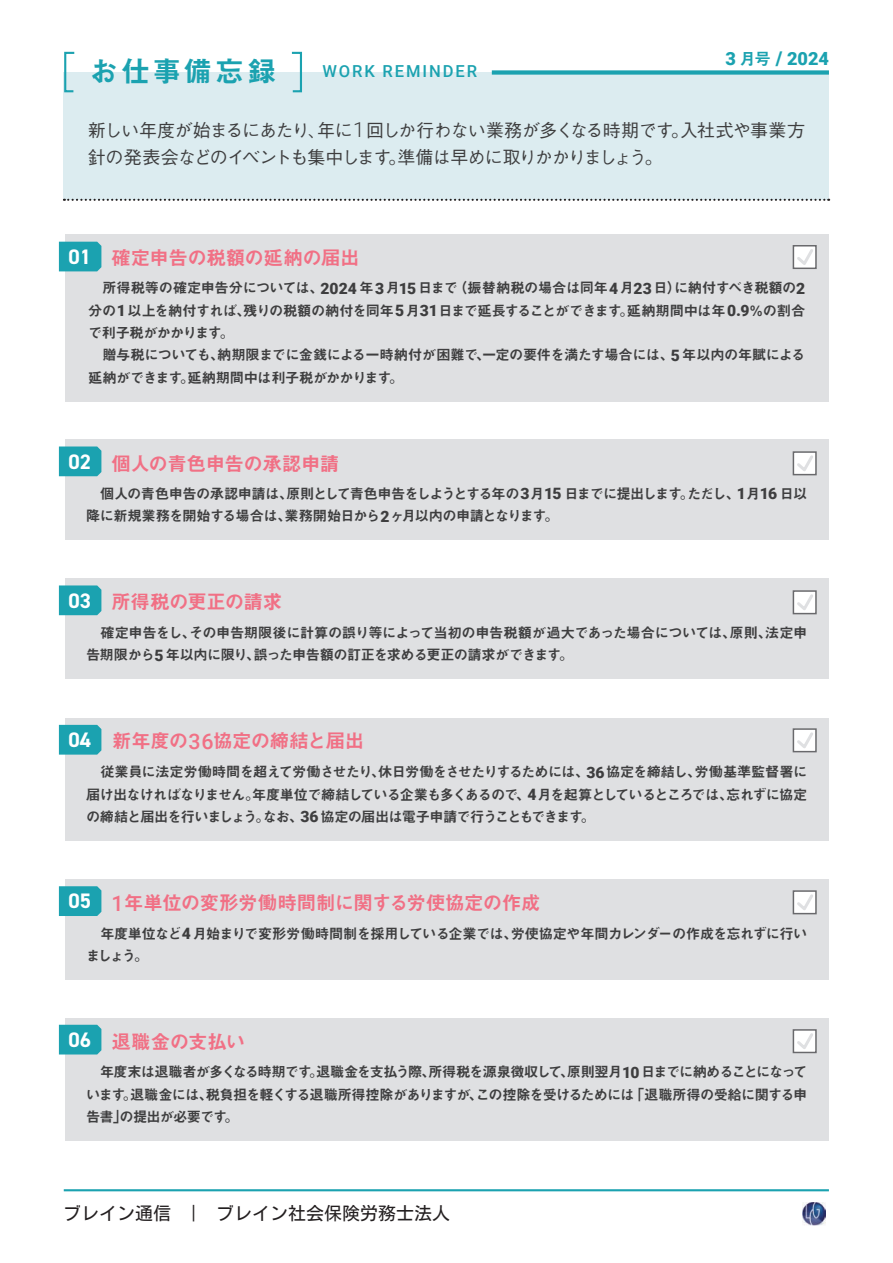
<style>
.page{position:relative;width:893px;height:1263px;background:#fff}
.page>*{position:absolute;margin:0;border:0;box-sizing:border-box;transform-origin:0 0}
.t1{font:700 21px "DIN2014";color:#fff}
.t2{font:19.5px "Midashi Go Pr 6 N MB31 90 msp RKSJ H";letter-spacing:-.025em;color:#f17085}
.t3{font:900 18.15px "Roboto";color:#1ba2b0}
.t4{font:18px/27px "Gothic BBB Pr 6 N Medium 90 msp RKSJ H";letter-spacing:-.05em;color:#3e3e3f}
.t5{font:18px "Motoya L Cedar W3 90 ms RKSJ H";color:#231f20}
.t6{font:500 16.5px "Roboto";letter-spacing:.115em;color:#1ba2b0}
.t7{font:14.25px/22.4px "Midashi Go Pr 6 N MB31 90 msp RKSJ H";letter-spacing:-.045em;color:#3e3e3f}
.s1{font-family:"Midashi Go Pr 6 N MB31 90 msp RKSJ H";font-weight:400;font-size:28.8px}
.s2{font-family:"Midashi Go Pr 6 N MB31 90 msp RKSJ H";font-weight:400;font-size:16.5px}
.s3{font-size:18.9px}
.s4{font-family:"Roboto";font-weight:300;font-size:20.7px}
.s5{font-family:"Roboto";font-weight:900;font-size:15.6px}
.s6{font-family:"Roboto";font-weight:900;font-size:16.35px}
.s7{font-family:"Roboto";font-weight:500;font-size:21.45px}
.s8{font-family:"DIN2014";font-weight:700;font-size:21px;color:#fff}
</style>
<div class="page">
<img style="left:802px;top:1202px;width:23px;height:23px">
<div style="left:64px;top:73px;width:765px;height:127px;background:#dcecf0"></div>
<svg style="left:64px;top:199px;width:765px;height:2px"></svg>
<div style="left:65px;top:579px;width:764px;height:100px;background:#dfe0e2"></div>
<div style="left:65px;top:718px;width:764px;height:123px;background:#dfe0e2"></div>
<div style="left:65px;top:879px;width:764px;height:101px;background:#dfe0e2"></div>
<div style="left:65px;top:1018px;width:764px;height:123px;background:#dfe0e2"></div>
<div style="left:65px;top:440px;width:764px;height:100px;background:#dfe0e2"></div>
<div style="left:65px;top:234px;width:764px;height:167px;background:#dfe0e2"></div>
<div style="left:793px;top:245px;width:24px;height:24px;border:1px solid #69696c"></div>
<svg style="left:794px;top:246px;width:22px;height:22px"></svg>
<div style="left:793px;top:451px;width:24px;height:24px;border:1px solid #69696c"></div>
<svg style="left:794px;top:453px;width:22px;height:22px"></svg>
<div style="left:793px;top:590px;width:24px;height:24px;border:1px solid #69696c"></div>
<svg style="left:794px;top:592px;width:22px;height:22px"></svg>
<div style="left:793px;top:728px;width:24px;height:24px;border:1px solid #69696c"></div>
<svg style="left:794px;top:730px;width:22px;height:22px"></svg>
<div style="left:793px;top:890px;width:24px;height:24px;border:1px solid #69696c"></div>
<svg style="left:794px;top:892px;width:22px;height:22px"></svg>
<div style="left:793px;top:1029px;width:24px;height:24px;border:1px solid #69696c"></div>
<svg style="left:794px;top:1031px;width:22px;height:21px"></svg>
<svg style="left:59px;top:1025px;width:42px;height:30px"></svg>
<svg style="left:59px;top:886px;width:42px;height:30px"></svg>
<svg style="left:59px;top:725px;width:42px;height:30px"></svg>
<svg style="left:59px;top:585px;width:42px;height:30px"></svg>
<svg style="left:59px;top:447px;width:42px;height:29px"></svg>
<svg style="left:59px;top:242px;width:42px;height:29px"></svg>
<div style="left:492px;top:70px;width:337px;height:5px;background:#1ba2b0"></div>
<svg style="left:63px;top:51px;width:13px;height:42px"></svg>
<svg style="left:290px;top:51px;width:13px;height:42px"></svg>
<hr style="left:64px;top:1189px;width:765px;height:2px;background:#1ba2b0">
<p class="t6" style="left:90px;top:62px;width:389px"><span class="s1">お仕事備忘録　</span> WORK REMINDER</p>
<p class="t3" style="left:726px;top:49px;width:105px">3 <span class="s2">月号</span> <span class="s3">/</span> 2024</p>
<p class="t4" style="left:88px;top:119px;width:719px">新しい年度が始まるにあたり、年に<span class="s4">1</span>回しか行わない業務が多くなる時期です。入社式や事業方針の発表会などのイベントも集中します。準備は早めに取りかかりましょう。</p>
<h1 class="t1" style="left:69px;top:244px;width:24px">01</h1>
<h2 class="t2" style="left:111px;top:250px;width:250px">確定申告の税額の延納の届出</h2>
<p class="t7" style="left:88px;top:279px;width:719px">　所得税等の確定申告分については､ <span class="s5">2024</span> 年<span class="s5">3</span>月<span class="s5">15</span>日まで（振替納税の場合は同年<span class="s5">4</span>月<span class="s5">23</span>日）に納付すべき税額の<span class="s5">2</span>分の<span class="s5">1</span>以上を納付すれば､残りの税額の納付を同年<span class="s5">5</span>月<span class="s5">31</span>日まで延長することができます。延納期間中は年<span class="s5">0</span><span class="s6">.</span><span class="s5">9</span>％の割合で利子税がかかります。<br>　贈与税についても、納期限までに金銭による一時納付が困難で､一定の要件を満たす場合には、<span class="s5">5</span> 年以内の年賦による延納ができます。延納期間中は利子税がかかります。</p>
<h1 class="t1" style="left:69px;top:449px;width:24px">02</h1>
<h2 class="t2" style="left:111px;top:456px;width:229px">個人の青色申告の承認申請</h2>
<p class="t7" style="left:86px;top:484px;width:723px">　個人の青色申告の承認申請は、原則として青色申告をしようとする年の<span class="s5">3</span>月<span class="s5">15</span> 日までに提出します。ただし、<span class="s5">1</span>月<span class="s5">16</span> 日以降に新規業務を開始する場合は、業務開始日から<span class="s5">2</span>ヶ月以内の申請となります。</p>
<h1 class="t1" style="left:69px;top:588px;width:24px">03</h1>
<h2 class="t2" style="left:111px;top:594px;width:172px">所得税の更正の請求</h2>
<p class="t7" style="left:86px;top:623px;width:723px">　確定申告をし、その申告期限後に計算の誤り等によって当初の申告税額が過大であった場合については、原則、法定申告期限から<span class="s5">5</span> 年以内に限り、誤った申告額の訂正を求める更正の請求ができます。</p>
<h1 class="t1" style="left:69px;top:727px;width:24px">04</h1>
<h2 class="t2" style="left:112px;top:734px;width:254px">新年度の<span class="s7">36</span>協定の締結と届出</h2>
<p class="t7" style="left:86px;top:763px;width:723px;text-align:justify">　従業員に法定労働時間を超えて労働させたり、休日労働をさせたりするためには、<span class="s5">36</span>協定を締結し、労働基準監督署に届け出なければなりません。年度単位で締結している企業も多くあるので、<span class="s5">4</span>月を起算としているところでは、忘れずに協定の締結と届出を行いましょう。なお、<span class="s5">36</span> 協定の届出は電子申請で行うこともできます。</p>
<h1 class="t1" style="left:69px;top:889px;width:24px">05</h1>
<h2 class="t2" style="left:111px;top:896px;width:430px"><span class="s7">1</span>年単位の変形労働時間制に関する労使協定の作成</h2>
<p class="t7" style="left:86px;top:924px;width:723px">　年度単位など<span class="s5">4</span> 月始まりで変形労働時間制を採用している企業では、労使協定や年間カレンダーの作成を忘れずに行いましょう。</p>
<h2 class="t2" style="left:69px;top:1034px;width:178px"><span class="s8">06</span> 退職金の支払い</h2>
<p class="t7" style="left:86px;top:1063px;width:723px;text-align:justify">　年度末は退職者が多くなる時期です。退職金を支払う際、所得税を源泉徴収して、原則翌月<span class="s5">10</span> 日までに納めることになっています。退職金には、税負担を軽くする退職所得控除がありますが、この控除を受けるためには「退職所得の受給に関する申告書」の提出が必要です。</p>
<p class="t5" style="left:63px;top:1204px;width:388px">ブレイン通信　|　ブレイン社会保険労務士法人</p>
</div>
